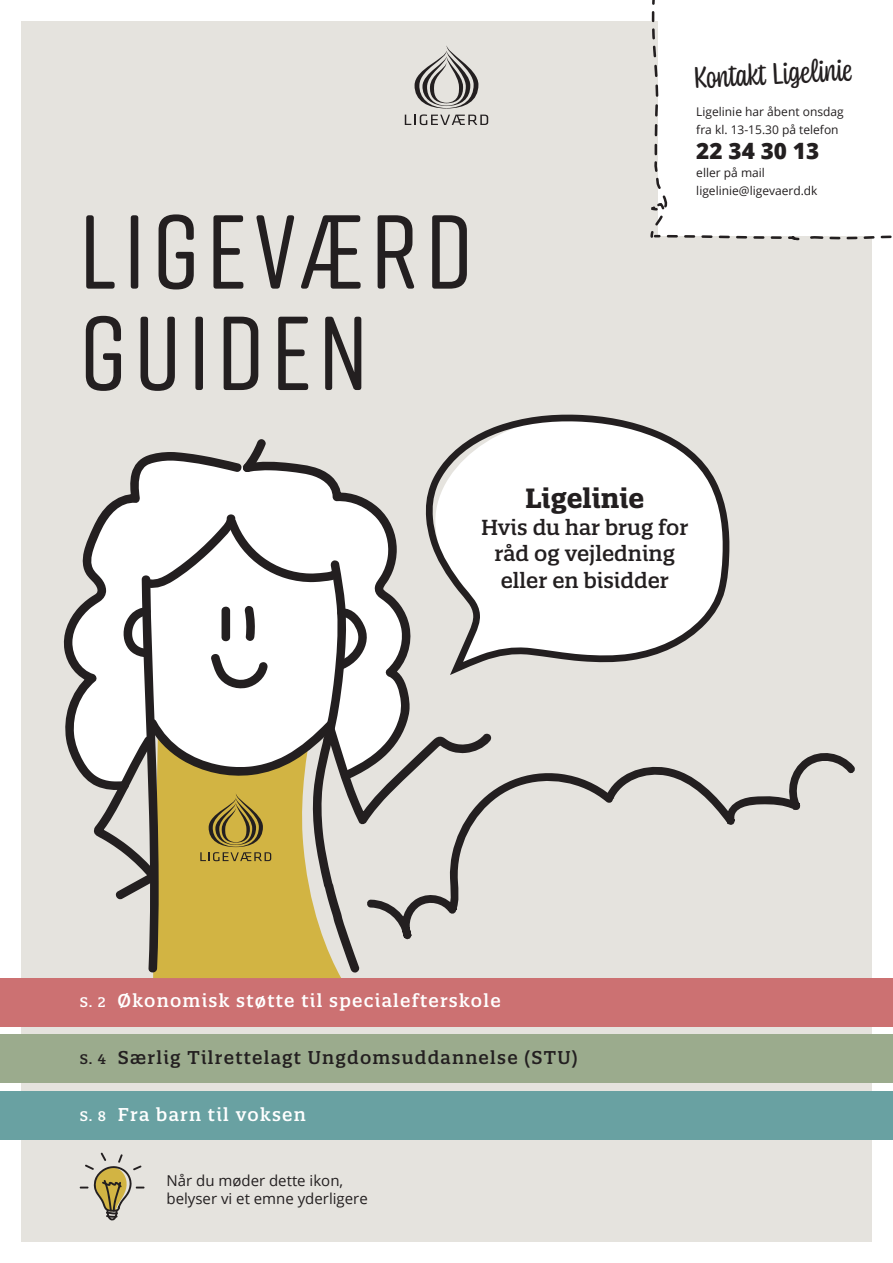
<style>
.page{position:relative;width:893px;height:1263px;background:#fff}
.page>*{position:absolute;margin:0;border:0;box-sizing:border-box;transform-origin:0 0}
.brødtekst_uden_indry{font:500 104.85px "Rift Soft";letter-spacing:.07em;color:#231f20}
.t1{font:31.5px "Coniferous";color:#231f20}
.brødtekst{font:700 27px "Quatro Slab";color:#231f20}
.brødtekst_uden_indry-2{font:800 22.5px "Open Sans";color:#231f20}
.brødtekst-2{font:500 21.15px/26.4px "Quatro Slab";color:#231f20;text-align:center}
.brødtekst_uden_indry-3{font:500 18px "Quatro Slab";letter-spacing:.07em;color:#fff}
.brødtekst_uden_indry-4{font:500 18px "Quatro Slab";letter-spacing:.07em;color:#231f20}
.t2{font:15px/18px "Open Sans";color:#231f20}
.brødtekst_uden_indry-5{font:12px/18px "Open Sans";color:#231f20}
.s1{font-size:13.5px}
</style>
<div class="page">
<div style="left:21px;top:21px;width:851px;height:1221px;background:#e5e3de"></div>
<div style="left:0;top:978px;width:893px;height:48px;background:#cc7172"></div>
<div style="left:0;top:1035px;width:893px;height:48px;background:#9bab8d"></div>
<div style="left:0;top:1092px;width:893px;height:48px;background:#69a1a2"></div>
<svg style="left:405px;top:114px;width:83px;height:11px"></svg>
<svg style="left:414px;top:45px;width:64px;height:63px"></svg>
<div style="left:650px;top:0;width:242px;height:241px;background:#fff"></div>
<svg style="left:492px;top:753px;width:363px;height:72px"></svg>
<svg style="left:79px;top:1152px;width:66px;height:68px"></svg>
<svg style="left:244px;top:461px;width:140px;height:52px;fill:#fff"></svg>
<svg style="left:63px;top:452px;width:181px;height:333px"></svg>
<svg style="left:242px;top:439px;width:24px;height:34px"></svg>
<svg style="left:94px;top:513px;width:398px;height:461px"></svg>
<svg style="left:421px;top:414px;width:309px;height:267px"></svg>
<p class="t1" style="left:692px;top:56px;width:161px;rotate:-3deg">Kontakt Ligelinie</p>
<p class="brødtekst_uden_indry" style="left:80px;top:178px;width:395px">LIGEVÆRD</p>
<p class="brødtekst_uden_indry" style="left:80px;top:279px;width:290px">GUIDEN</p>
<p class="brødtekst_uden_indry-5" style="left:696px;top:102px;width:149px">Ligelinie har åbent onsdag fra kl. 13-15.30 på telefon</p>
<p class="brødtekst_uden_indry-2" style="left:696px;top:134px;width:125px">22 34 30 13</p>
<p class="brødtekst_uden_indry-5" style="left:696px;top:164px;width:123px">eller på mail ligelinie@ligevaerd.dk</p>
<p class="brødtekst" style="left:525px;top:481px;width:121px">Ligelinie</p>
<p class="brødtekst-2" style="left:481px;top:514px;width:209px">Hvis du har brug for råd og vejledning eller en bisidder</p>
<p class="brødtekst_uden_indry-3" style="left:80px;top:989px;width:423px"><span class="s1">S. 2</span> Økonomisk støtte til specialefterskole</p>
<p class="brødtekst_uden_indry-4" style="left:80px;top:1046px;width:499px"><span class="s1">S. 4</span> Særlig Tilrettelagt Ungdomsuddannelse (STU)</p>
<p class="brødtekst_uden_indry-3" style="left:80px;top:1103px;width:228px"><span class="s1">S. 8</span> Fra barn til voksen</p>
<p class="t2" style="left:166px;top:1171px;width:203px">Når du møder dette ikon, belyser vi et emne yderligere</p>
</div>
